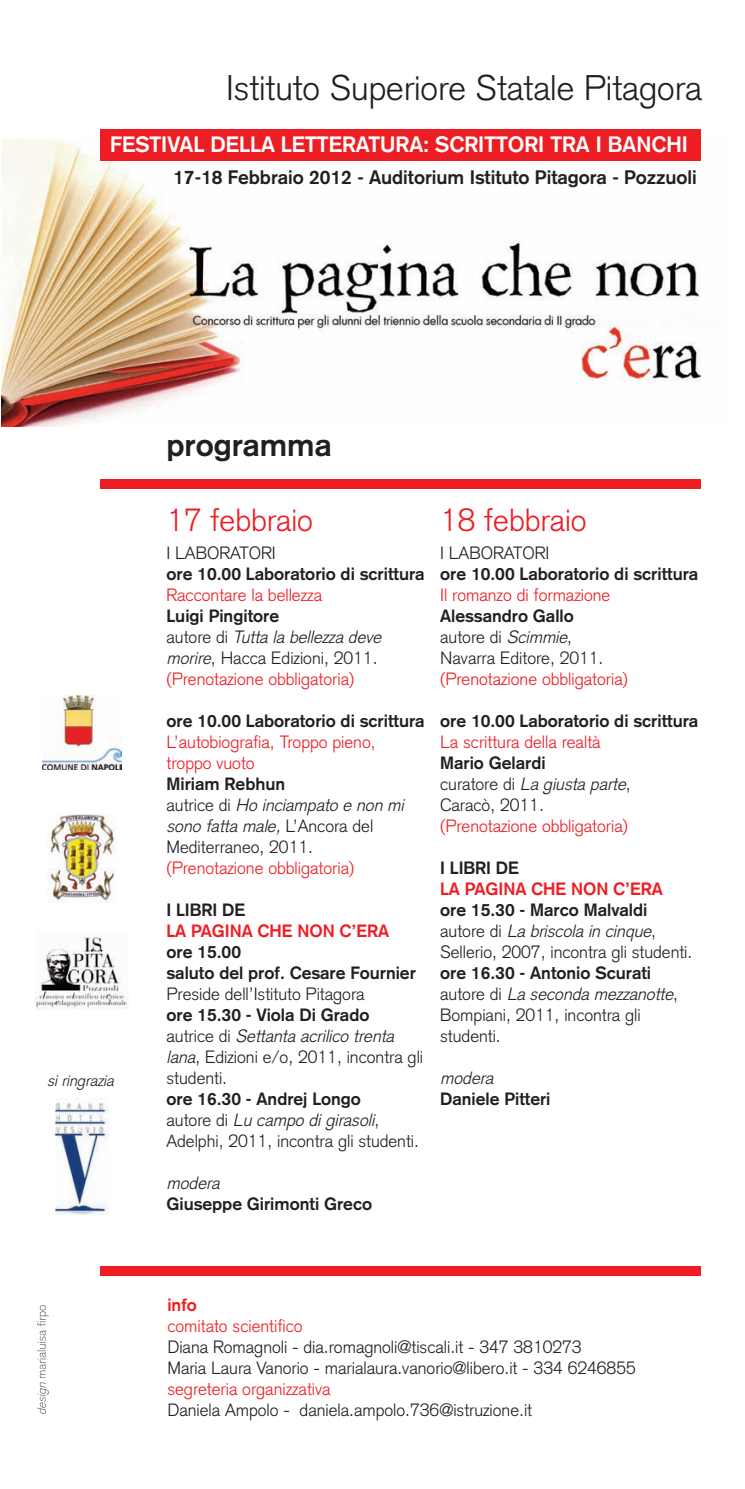
<style>
.page{position:relative;width:745px;height:1489px;background:#fff}
.page>*{position:absolute;margin:0;border:0;box-sizing:border-box;transform-origin:0 0}
.t1{font:300 35px "Akzidenz Grotesk";color:#231f20}
.t2{font:300 31.5px "Akzidenz Grotesk";color:#ee1d23}
.t3{font:700 31.5px "Akzidenz Grotesk";color:#231f20}
.t4{font:700 21.88px "Akzidenz Grotesk";color:#fff}
.t5{font:700 19.25px "Akzidenz Grotesk";color:#231f20}
.t6{font:300 17.5px/21px "Akzidenz Grotesk";color:#231f20}
.t7{font:300 17.5px/21px "Akzidenz Grotesk";color:#ee1d23}
.t8{font:700 17.5px/21px "Akzidenz Grotesk";color:#231f20}
.t9{font:700 17.5px "Akzidenz Grotesk";color:#ee1d23}
.t10{font:italic 300 17.5px "Akzidenz Grotesk";color:#231f20}
.t11{font:italic 300 15.75px "Akzidenz Grotesk";color:#231f20}
.s1{font-weight:700}
.s2{font-style:italic}
.s3{color:#ee1d23}
</style>
<div class="page">
<img style="left:2px;top:139px;width:700px;height:287px">
<div style="left:100px;top:129px;width:600px;height:31px;background:#ee1d23"></div>
<div style="left:100px;top:479px;width:600px;height:10px;background:#ee1d23"></div>
<div style="left:100px;top:1266px;width:600px;height:9px;background:#ee1d23"></div>
<img style="left:42px;top:695px;width:79px;height:74px">
<img style="left:48px;top:814px;width:67px;height:88px">
<img style="left:35px;top:937px;width:93px;height:72px">
<img style="left:55px;top:1098px;width:53px;height:116px">
<svg style="left:37px;top:1305px;width:12px;height:109px"></svg>
<h1 class="t1" style="left:226px;top:67px;width:477px">Istituto Superiore Statale Pitagora</h1>
<p class="t4" style="left:110px;top:131px;width:579px">FESTIVAL DELLA LETTERATURA: SCRITTORI TRA I BANCHI</p>
<p class="t5" style="left:173px;top:166px;width:525px">17-18 Febbraio 2012 - Auditorium Istituto Pitagora - Pozzuoli</p>
<p class="t11" style="left:47px;top:1071px;width:72px">siringrazia</p>
<h2 class="t3" style="left:166px;top:426px;width:166px">programma</h2>
<h2 class="t2" style="left:166px;top:502px;width:148px">17 febbraio</h2>
<p class="t6" style="left:166px;top:542px;width:111px">I LABORATORI</p>
<p class="t8" style="left:166px;top:563px;width:259px">ore 10.00 Laboratorio di scrittura</p>
<p class="t7" style="left:166px;top:584px;width:157px">Raccontare la bellezza</p>
<p class="t6" style="left:166px;top:605px;width:221px"><span class="s1">Luigi Pingitore<br></span>a u t o r e d i <span class="s2">Tutta la bellezza deve morire</span>, Hacca Edizioni, 2011. <span class="s3">(Prenotazione obbligatoria)</span></p>
<p class="t8" style="left:166px;top:710px;width:259px">ore 10.00 Laboratorio di scrittura</p>
<p class="t7" style="left:166px;top:731px;width:210px">L’autobiografia, Troppo pieno, troppo vuoto</p>
<p class="t6" style="left:166px;top:773px;width:243px"><span class="s1">Miriam Rebhun<br></span>a u t r i c e d i <span class="s2">Ho inciampato e non mi sono fatta male,</span> L’ A n c o r a d e l<br>Mediterraneo, 2011.</p>
<p class="t7" style="left:166px;top:857px;width:189px">(Prenotazione obbligatoria)</p>
<p class="t8" style="left:166px;top:899px;width:80px">I LIBRI DE</p>
<p class="t9" style="left:166px;top:920px;width:224px">LA PAGINA CHE NON C’ERA</p>
<p class="t8" style="left:166px;top:941px;width:251px">ore 15.00<br>saluto del prof. Cesare Fournier</p>
<p class="t6" style="left:166px;top:983px;width:199px">Preside dell’Istituto Pitagora</p>
<p class="t6" style="left:166px;top:1004px;width:258px"><span class="s1">ore 15.30 - Viola Di Grado<br></span>a u t r i c e d i <span class="s2">Settanta acrilico trenta lana</span>, Edizioni e/o, 2011, incontra gli studenti.</p>
<p class="t6" style="left:166px;top:1088px;width:254px"><span class="s1">ore 16.30 - Andrej Longo<br></span>a u t o r e d i <span class="s2">Lu campo digirasoli</span>,<br>Adelphi, 2011, incontra gli studenti.</p>
<p class="t10" style="left:166px;top:1173px;width:59px">modera</p>
<p class="t8" style="left:166px;top:1193px;width:207px">Giuseppe Girimonti Greco</p>
<h2 class="t2" style="left:440px;top:502px;width:148px">18 febbraio</h2>
<p class="t6" style="left:440px;top:542px;width:111px">I LABORATORI</p>
<p class="t8" style="left:440px;top:563px;width:259px">ore 10.00 Laboratorio di scrittura</p>
<p class="t7" style="left:440px;top:584px;width:172px">Il romanzo di formazione</p>
<p class="t6" style="left:440px;top:605px;width:165px"><span class="s1">Alessandro Gallo<br></span>a u to re d i <span class="s2">Scimmie</span>,<br>Navarra Editore, 2011.</p>
<p class="t7" style="left:440px;top:668px;width:189px">(Prenotazione obbligatoria)</p>
<p class="t8" style="left:440px;top:710px;width:259px">ore 10.00 Laboratorio di scrittura</p>
<p class="t7" style="left:440px;top:731px;width:162px">La scrittura della realtà</p>
<p class="t6" style="left:440px;top:752px;width:192px"><span class="s1">Mario Gelardi<br></span>c u rat o re d i <span class="s2">La giusta parte</span>,<br>Caracò, 2011.</p>
<p class="t7" style="left:440px;top:815px;width:189px">(Prenotazione obbligatoria)</p>
<p class="t8" style="left:440px;top:857px;width:80px">I LIBRI DE</p>
<p class="t9" style="left:440px;top:878px;width:224px">LA PAGINA CHE NON C’ERA</p>
<p class="t6" style="left:440px;top:899px;width:253px"><span class="s1">ore 15.30 - Marco Malvaldi<br></span>a u t o r e d i <span class="s2">La briscola in cinque</span>,<br>Sellerio, 2007, incontra gli studenti.</p>
<p class="t6" style="left:440px;top:962px;width:239px"><span class="s1">ore 16.30 - Antonio Scurati<br></span>a u t o r e d i <span class="s2">La seconda mezzanotte</span>,<br>Bompiani, 2011, incontra gli studenti.</p>
<p class="t10" style="left:440px;top:1068px;width:59px">modera</p>
<p class="t8" style="left:440px;top:1088px;width:112px">Daniele Pitteri</p>
<p class="t9" style="left:167px;top:1295px;width:31px">info</p>
<p class="t7" style="left:167px;top:1316px;width:137px">comitato scientifico</p>
<p class="t6" style="left:167px;top:1337px;width:469px">Diana Romagnoli - dia.romagnoli@tiscali.it - 347 3810273<br>Maria Laura Vanorio - marialaura.vanorio@libero.it - 334 6246855</p>
<p class="t7" style="left:167px;top:1379px;width:165px">segreteria organizzativa</p>
<p class="t6" style="left:167px;top:1400px;width:366px">Daniela Ampolo - daniela.ampolo.736@istruzione.it</p>
</div>
